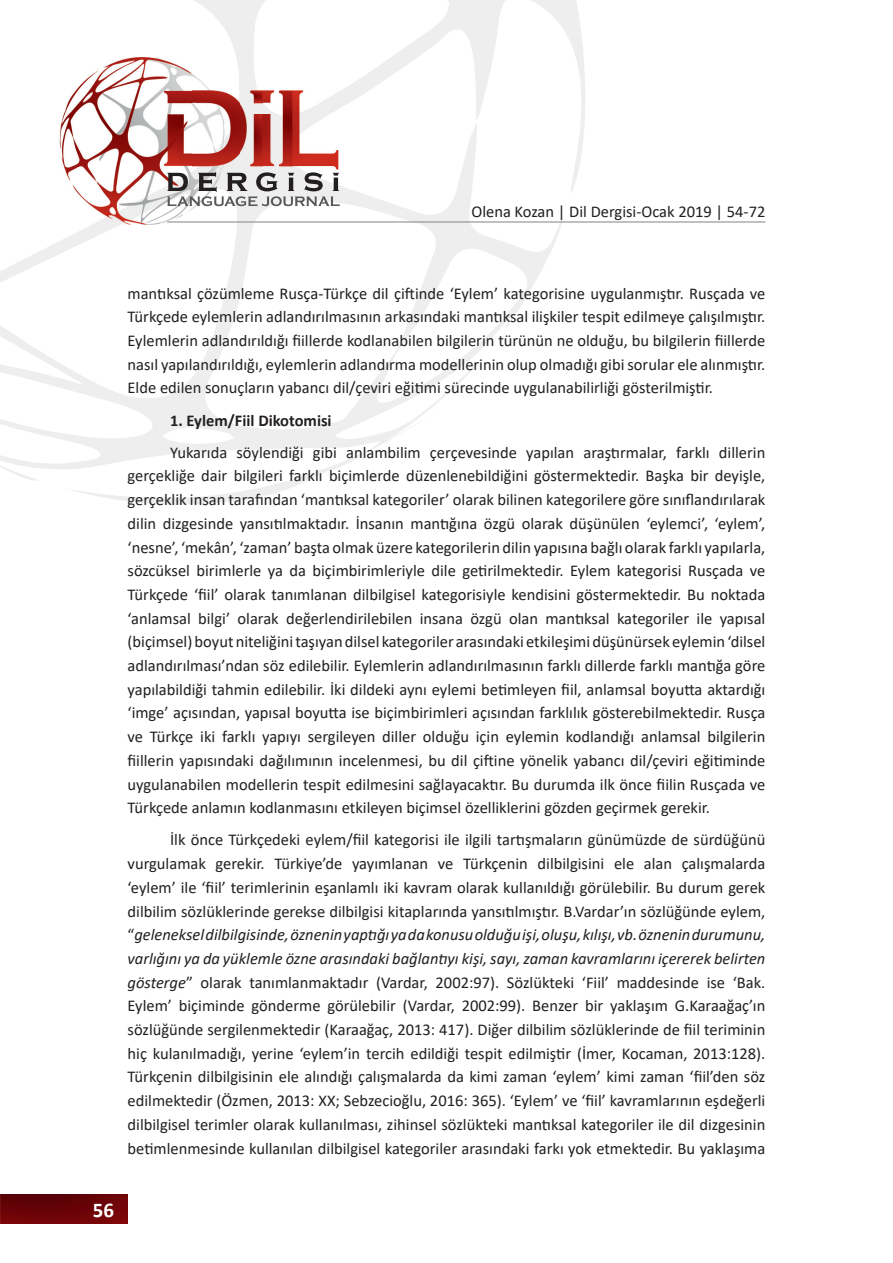
<style>
.page{position:relative;width:893px;height:1263px;background:#fff}
.page>*{position:absolute;margin:0;border:0;box-sizing:border-box;transform-origin:0 0}
.t1{font:700 21px "Calibri";color:#fff}
.t2{font:16.5px/23.7px "Calibri";color:#231f20;text-align:justify}
.t3{font:700 16.5px "Calibri";color:#231f20}
.s1{font-style:italic}
</style>
<div class="page">
<svg style="left:0;top:0;width:585px;height:504px"></svg>
<img style="left:192px;top:58px;width:35px;height:167px">
<img style="left:192px;top:91px;width:146px;height:79px">
<img style="left:279px;top:91px;width:13px;height:75px">
<img style="left:250px;top:114px;width:12px;height:52px">
<svg style="left:250px;top:91px;width:12px;height:13px"></svg>
<img style="left:192px;top:91px;width:47px;height:75px">
<img style="left:60px;top:57px;width:132px;height:168px">
<svg style="left:167px;top:172px;width:173px;height:34px;background:#b3b2b3"></svg>
<hr style="left:167px;top:222px;width:598px;height:1px;background:#808285">
<img style="left:0;top:1194px;width:128px;height:30px">
<p class="t2" style="left:471px;top:199px;width:295px">Olena Kozan | Dil Dergisi-Ocak 2019 | 54-72</p>
<p class="t2" style="left:128px;top:281px;width:639px">mantıksal çözümleme Rusça-Türkçe dil çiftinde ‘Eylem’ kategorisine uygulanmıştır. Rusçada ve Türkçede eylemlerin adlandırılmasının arkasındaki mantıksal ilişkiler tespit edilmeye çalışılmıştır.<br>Eylemlerin adlandırıldığı fiillerde kodlanabilen bilgilerin türünün ne olduğu, bu bilgilerin fiillerde nasıl yapılandırıldığı, eylemlerin adlandırma modellerinin olup olmadığı gibi sorular ele alınmıştır.<br>Elde edilen sonuçların yabancı dil/çeviri eğitimi sürecinde uygulanabilirliği gösterilmiştir.</p>
<p class="t3" style="left:170px;top:408px;width:163px">1. Eylem/Fiil Dikotomisi</p>
<p class="t2" style="left:128px;top:440px;width:639px;text-indent:43px">Yukarıda söylendiği gibi anlambilim çerçevesinde yapılan araştırmalar, farklı dillerin gerçekliğe dair bilgileri farklı biçimlerde düzenlenebildiğini göstermektedir. Başka bir deyişle, gerçeklik insan tarafından ‘mantıksal kategoriler’ olarak bilinen kategorilere göre sınıflandırılarak dilin dizgesinde yansıtılmaktadır. İnsanın mantığına özgü olarak düşünülen ‘eylemci’, ‘eylem’, ‘nesne’, ‘mekân’, ‘zaman’ başta olmak üzere kategorilerin dilin yapısına bağlı olarak farklı yapılarla, sözcüksel birimlerle ya da biçimbirimleriyle dile getirilmektedir. Eylem kategorisi Rusçada ve Türkçede ‘fiil’ olarak tanımlanan dilbilgisel kategorisiyle kendisini göstermektedir. Bu noktada ‘anlamsal bilgi’ olarak değerlendirilebilen insana özgü olan mantıksal kategoriler ile yapısal (biçimsel) boyut niteliğini taşıyan dilsel kategoriler arasındaki etkileşimi düşünürsek eylemin ‘dilsel adlandırılması’ndan söz edilebilir. Eylemlerin adlandırılmasının farklı dillerde farklı mantığa göre yapılabildiği tahmin edilebilir. İki dildeki aynı eylemi betimleyen fiil, anlamsal boyutta aktardığı ‘imge’ açısından, yapısal boyutta ise biçimbirimleri açısından farklılık gösterebilmektedir. Rusça ve Türkçe iki farklı yapıyı sergileyen diller olduğu için eylemin kodlandığı anlamsal bilgilerin fiillerin yapısındaki dağılımının incelenmesi, bu dil çiftine yönelik yabancı dil/çeviri eğitiminde uygulanabilen modellerin tespit edilmesini sağlayacaktır. Bu durumda ilk önce fiilin Rusçada ve Türkçede anlamın kodlanmasını etkileyen biçimsel özelliklerini gözden geçirmek gerekir.</p>
<p class="t2" style="left:128px;top:828px;width:639px;text-indent:43px">İlk önce Türkçedeki eylem/fiil kategorisi ile ilgili tartışmaların günümüzde de sürdüğünü vurgulamak gerekir. Türkiye’de yayımlanan ve Türkçenin dilbilgisini ele alan çalışmalarda ‘eylem’ ile ‘fiil’ terimlerinin eşanlamlı iki kavram olarak kullanıldığı görülebilir. Bu durum gerek dilbilim sözlüklerinde gerekse dilbilgisi kitaplarında yansıtılmıştır. B.Vardar’ın sözlüğünde eylem, “<span class="s1">geleneksel dilbilgisinde, öznenin yaptığı ya da konusu olduğu işi, oluşu, kılışı, vb. öznenin durumunu, varlığını ya da yüklemle özne arasındaki bağlantıyı kişi, sayı, zaman kavramlarını içererek belirten gösterge</span>” olarak tanımlanmaktadır (Vardar, 2002:97). Sözlükteki ‘Fiil’ maddesinde ise ‘Bak.<br>Eylem’ biçiminde gönderme görülebilir (Vardar, 2002:99). Benzer bir yaklaşım G.Karaağaç’ın sözlüğünde sergilenmektedir (Karaağaç, 2013: 417). Diğer dilbilim sözlüklerinde de fiil teriminin hiç kulanılmadığı, yerine ‘eylem’in tercih edildiği tespit edilmiştir (İmer, Kocaman, 2013:128).<br>Türkçenin dilbilgisinin ele alındığı çalışmalarda da kimi zaman ‘eylem’ kimi zaman ‘fiil’den söz edilmektedir (Özmen, 2013: XX; Sebzecioğlu, 2016: 365). ‘Eylem’ ve ‘fiil’ kavramlarının eşdeğerli dilbilgisel terimler olarak kullanılması, zihinsel sözlükteki mantıksal kategoriler ile dil dizgesinin betimlenmesinde kullanılan dilbilgisel kategoriler arasındaki farkı yok etmektedir. Bu yaklaşıma</p>
<p class="t1" style="left:93px;top:1195px;width:23px">56</p>
</div>
